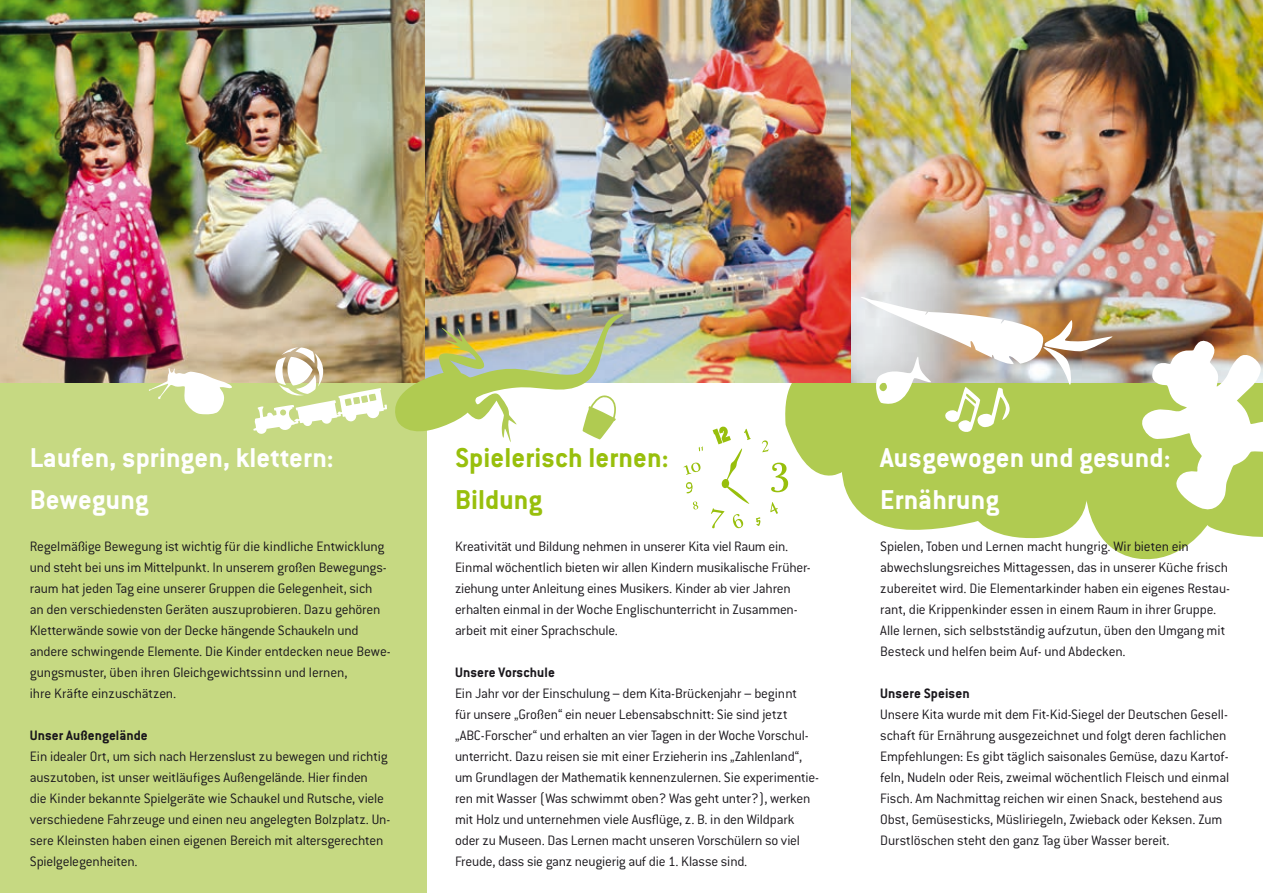
<style>
.page{position:relative;width:1263px;height:893px;background:#fff}
.page>*{position:absolute;margin:0;border:0;box-sizing:border-box;transform-origin:0 0}
.t1{font:700 30px/42px "Conduit For Elbkinder";letter-spacing:.005em;color:#fff}
.t2{font:700 30px/42px "Conduit For Elbkinder";letter-spacing:.005em;color:#98bf0c}
.t3{font:300 15px/21px "Conduit For Elbkinder";letter-spacing:-.015em;color:#1a171c}
.t4{font:700 15px "Conduit For Elbkinder";letter-spacing:.005em;color:#1a171c}
.s1{font-weight:700}
.s2{font-family:"Myriad Pro";font-weight:400}
</style>
<div class="page">
<div style="left:0;top:0;width:426px;height:893px;background:#c6d982"></div>
<svg style="left:785px;top:383px;width:478px;height:177px;fill:#b0cb51"></svg>
<img style="left:0;top:0;width:1263px;height:383px">
<svg style="left:1140px;top:336px;width:123px;height:178px"></svg>
<svg style="left:860px;top:296px;width:253px;height:137px"></svg>
<svg style="left:693px;top:501px;width:5px;height:8px"></svg>
<svg style="left:686px;top:482px;width:7px;height:11px"></svg>
<svg style="left:683px;top:463px;width:17px;height:12px"></svg>
<svg style="left:698px;top:446px;width:5px;height:5px"></svg>
<svg style="left:711px;top:426px;width:77px;height:102px"></svg>
<svg style="left:149px;top:368px;width:85px;height:47px"></svg>
<img style="left:253px;top:313px;width:372px;height:129px">
<h1 class="t1" style="left:30px;top:436px;width:306px">Laufen, springen, klettern:<br>Bewegung</h1>
<p class="t3" style="left:30px;top:536px;width:363px">Regelmäßige Bewegung ist wichtig für die kindliche Entwicklung und steht bei uns im Mittelpunkt. In unserem großen Bewegungs&shy;raum hat jeden Tag eine unserer Gruppen die Gelegenheit, sich<br>an den verschiedensten Geräten auszuprobieren. Dazu gehören Kletterwände sowie von der Decke hängende Schaukeln und andere schwingende Elemente. Die Kinder entdecken neue Bewe&shy;gungsmuster, üben ihren Gleichgewichtssinn und lernen,<br>ihre Kräfte einzuschätzen.</p>
<p class="t4" style="left:30px;top:726px;width:120px">Unser Außengelände</p>
<p class="t3" style="left:30px;top:746px;width:362px">Ein idealer Ort, um sich nach Herzenslust zu bewegen und richtig auszutoben, ist unser weitläufiges Außengelände. Hier finden<br>die Kinder bekannte Spielgeräte wie Schaukel und Rutsche, viele verschiedene Fahrzeuge und einen neu angelegten Bolzplatz. Un&shy;sere Kleinsten haben einen eigenen Bereich mit altersgerechten Spielgelegenheiten.</p>
<h1 class="t2" style="left:455px;top:436px;width:215px">Spielerisch lernen:<br>Bildung</h1>
<p class="t3" style="left:455px;top:536px;width:357px">Kreativität und Bildung nehmen in unserer Kita viel Raum ein.<br>Einmal wöchentlich bieten wir allen Kindern musikalische Früher&shy;ziehung unter Anleitung eines Musikers. Kinder ab vier Jahren erhalten einmal in der Woche Englischunterricht in Zusammen&shy;arbeit mit einer Sprachschule.</p>
<p class="t3" style="left:455px;top:662px;width:365px"><span class="s1">Unsere Vorschule<br></span>Ein Jahr vor der Einschulung <span class="s2">–</span> dem Kita-Brückenjahr <span class="s2">–</span> beginnt<br>für unsere „Großen“ ein neuer Lebensabschnitt: Sie sind jetzt „ABC-Forscher“ und erhalten an vier Tagen in der Woche Vorschul&shy;unterricht. Dazu reisen sie mit einer Erzieherin ins „Zahlenland“, um Grundlagen der Mathematik kennenzulernen. Sie experimentie&shy;ren mit Wasser (Was schwimmt oben? Was geht unter?), werken mit Holz und unternehmen viele Ausflüge, z. B. in den Wildpark oder zu Museen. Das Lernen macht unseren Vorschülern so viel Freude, dass sie ganz neugierig auf die 1. Klasse sind.</p>
<h1 class="t1" style="left:880px;top:436px;width:292px">Ausgewogen und gesund:<br>Ernährung</h1>
<p class="t3" style="left:880px;top:536px;width:351px">Spielen, Toben und Lernen macht hungrig. Wir bieten ein abwechslungsreiches Mittagessen, das in unserer Küche frisch zubereitet wird. Die Elementarkinder haben ein eigenes Restau&shy;rant, die Krippenkinder essen in einem Raum in ihrer Gruppe.<br>Alle lernen, sich selbstständig aufzutun, üben den Umgang mit Besteck und helfen beim Auf- und Abdecken.</p>
<p class="t4" style="left:880px;top:684px;width:91px">Unsere Speisen</p>
<p class="t3" style="left:880px;top:704px;width:350px">Unsere Kita wurde mit dem Fit-Kid-Siegel der Deutschen Gesell&shy;schaft für Ernährung ausgezeichnet und folgt deren fachlichen Empfehlungen: Es gibt täglich saisonales Gemüse, dazu Kartof&shy;feln, Nudeln oder Reis, zweimal wöchentlich Fleisch und einmal Fisch. Am Nachmittag reichen wir einen Snack, bestehend aus Obst, Gemüsesticks, Müsliriegeln, Zwieback oder Keksen. Zum Durstlöschen steht den ganz Tag über Wasser bereit.</p>
</div>
